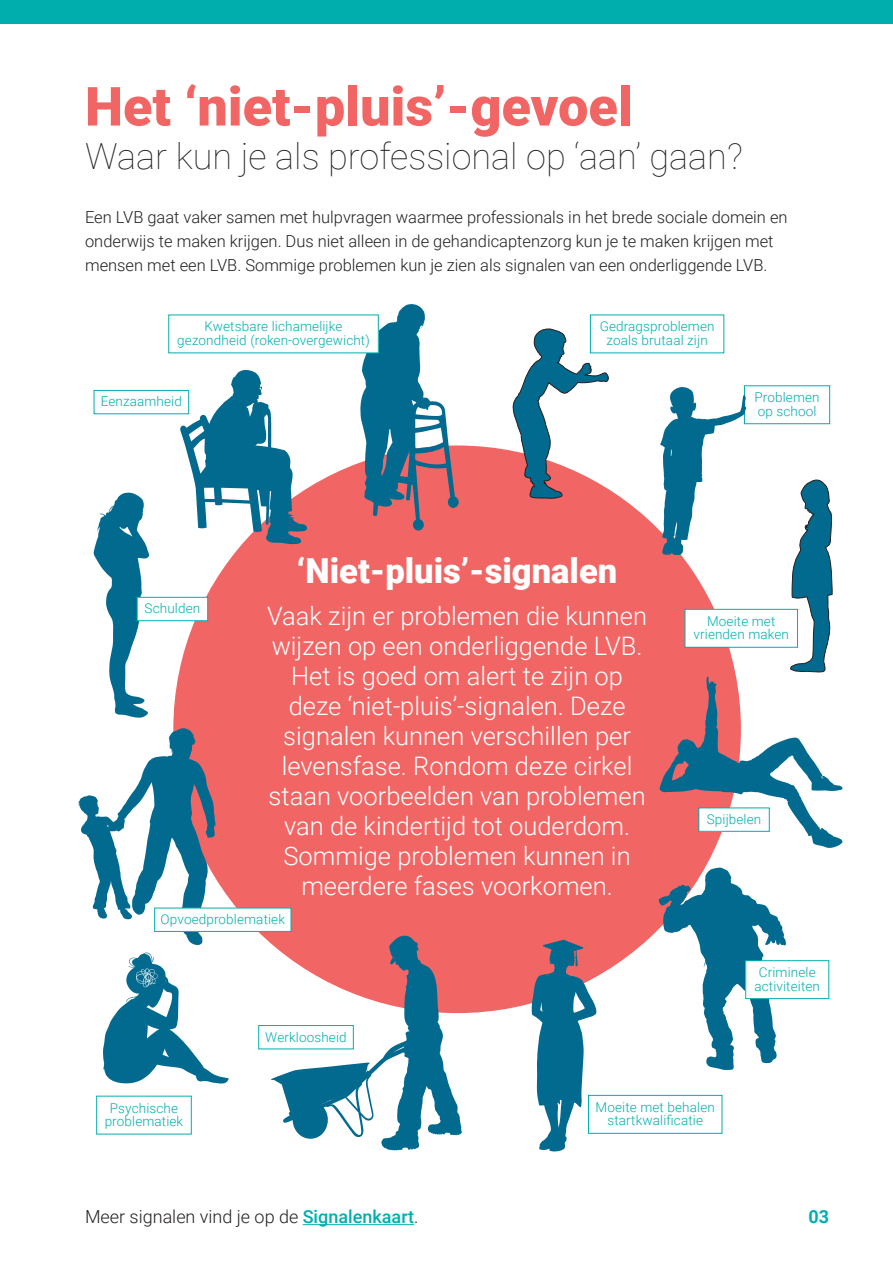
<style>
.page{position:relative;width:893px;height:1263px;background:#fff}
.page>*{position:absolute;margin:0;border:0;box-sizing:border-box;transform-origin:0 0}
.t1{font:900 54px "Roboto";color:#f16664}
.t2{font:100 36px "Roboto";color:#231f20}
.t3{font:900 34.5px "Roboto";color:#fff}
.t4{font:300 25.5px/30px "Roboto";color:#fff;text-align:center}
.t5{font:300 18px "Roboto";color:#231f20}
.t6{font:700 18px "Roboto";color:#00afad}
.t7{font:300 16.5px/24px "Roboto";color:#231f20}
.t8{font:300 13.5px/13.5px "Roboto";letter-spacing:.01em;color:#00afad;text-align:center}
.s1{font-weight:500;color:#00afad}
</style>
<div class="page">
<div style="left:0;top:0;width:893px;height:23px;background:#00afad"></div>
<hr style="left:303px;top:1224px;width:111px;height:1px;background:#00afad">
<div style="left:173px;top:445px;width:568px;height:568px;background:#f16664;border-radius:50%"></div>
<svg style="left:358px;top:304px;width:101px;height:226px"></svg>
<svg style="left:78px;top:728px;width:138px;height:217px"></svg>
<svg style="left:271px;top:936px;width:193px;height:215px"></svg>
<svg style="left:94px;top:492px;width:55px;height:226px"></svg>
<svg style="left:659px;top:867px;width:127px;height:203px"></svg>
<svg style="left:512px;top:329px;width:97px;height:170px"></svg>
<svg style="left:532px;top:940px;width:64px;height:211px"></svg>
<svg style="left:103px;top:952px;width:126px;height:132px"></svg>
<svg style="left:659px;top:387px;width:183px;height:461px"></svg>
<div style="left:699px;top:808px;width:70px;height:23px;background:#fff"></div>
<div style="left:698px;top:807px;width:72px;height:25px;border:1px solid #00afad"></div>
<div style="left:137px;top:597px;width:71px;height:24px;background:#fff"></div>
<div style="left:137px;top:597px;width:71px;height:24px;border:1px solid #00afad"></div>
<div style="left:155px;top:908px;width:136px;height:23px;background:#fff"></div>
<div style="left:154px;top:908px;width:137px;height:24px;border:1px solid #00afad"></div>
<div style="left:259px;top:1025px;width:94px;height:24px;background:#fff"></div>
<div style="left:258px;top:1025px;width:96px;height:24px;border:1px solid #00afad"></div>
<div style="left:746px;top:961px;width:83px;height:37px;background:#fff"></div>
<div style="left:745px;top:960px;width:84px;height:39px;border:1px solid #00afad"></div>
<div style="left:685px;top:609px;width:112px;height:38px;background:#fff"></div>
<div style="left:685px;top:609px;width:113px;height:39px;border:1px solid #00afad"></div>
<div style="left:590px;top:315px;width:134px;height:38px;background:#fff"></div>
<div style="left:169px;top:315px;width:209px;height:38px;background:#fff"></div>
<div style="left:588px;top:1095px;width:134px;height:38px;background:#fff"></div>
<div style="left:588px;top:1095px;width:134px;height:39px;border:1px solid #00afad"></div>
<svg style="left:180px;top:370px;width:128px;height:175px"></svg>
<div style="left:94px;top:390px;width:95px;height:24px;background:#fff"></div>
<div style="left:94px;top:390px;width:95px;height:24px;border:1px solid #00afad"></div>
<h1 class="t1" style="left:85px;top:69px;width:549px">Het ‘niet-pluis’-gevoel</h1>
<h2 class="t2" style="left:85px;top:131px;width:659px">Waar kun je als professional op ‘aan’ gaan?</h2>
<p class="t7" style="left:85px;top:204px;width:704px">Een LVB gaat vaker samen met hulpvragen waarmee professionals in het brede sociale domein en onderwijs te maken krijgen. Dus niet alleen in de gehandicaptenzorg kun je te maken krijgen met mensen met een LVB. Sommige problemen kun je zien als signalen van een onderliggende LVB.</p>
<p class="t8" style="left:177px;top:319px;width:194px">Kwetsbare lichamelijke gezondheid (roken-overgewicht)</p>
<p class="t8" style="left:101px;top:394px;width:83px">Eenzaamheid</p>
<p class="t8" style="left:600px;top:319px;width:116px">Gedragsproblemen zoals brutaal zijn</p>
<p class="t8" style="left:754px;top:390px;width:67px;text-align:left">Problemen op school</p>
<p class="t8" style="left:145px;top:601px;width:57px">Schulden</p>
<h3 class="t3" style="left:297px;top:546px;width:322px">‘Niet-pluis’-signalen</h3>
<p class="t4" style="left:267px;top:600px;width:381px">Vaak zijn er problemen die kunnen wijzen op een onderliggende LVB.<br>Het is goed om alert te zijn op deze ‘niet-pluis’-signalen. Deze signalen kunnen verschillen per levensfase. Rondom deze cirkel staan voorbeelden van problemen van de kindertijd tot ouderdom.<br>Sommige problemen kunnen in meerdere fases voorkomen.</p>
<p class="t8" style="left:161px;top:912px;width:126px">Opvoedproblematiek</p>
<p class="t8" style="left:265px;top:1029px;width:83px">Werkloosheid</p>
<p class="t8" style="left:693px;top:614px;width:97px">Moeite met vrienden maken</p>
<p class="t8" style="left:707px;top:812px;width:56px">Spijbelen</p>
<p class="t8" style="left:754px;top:965px;width:67px">Criminele activiteiten</p>
<p class="t8" style="left:105px;top:1100px;width:80px">Psychische problematiek</p>
<p class="t8" style="left:596px;top:1100px;width:121px">Moeite met behalen startkwalificatie</p>
<p class="t5" style="left:85px;top:1204px;width:335px">Meer signalen vind je op de <span class="s1">Signalenkaart</span>.</p>
<p class="t6" style="left:808px;top:1204px;width:22px">03</p>
</div>
